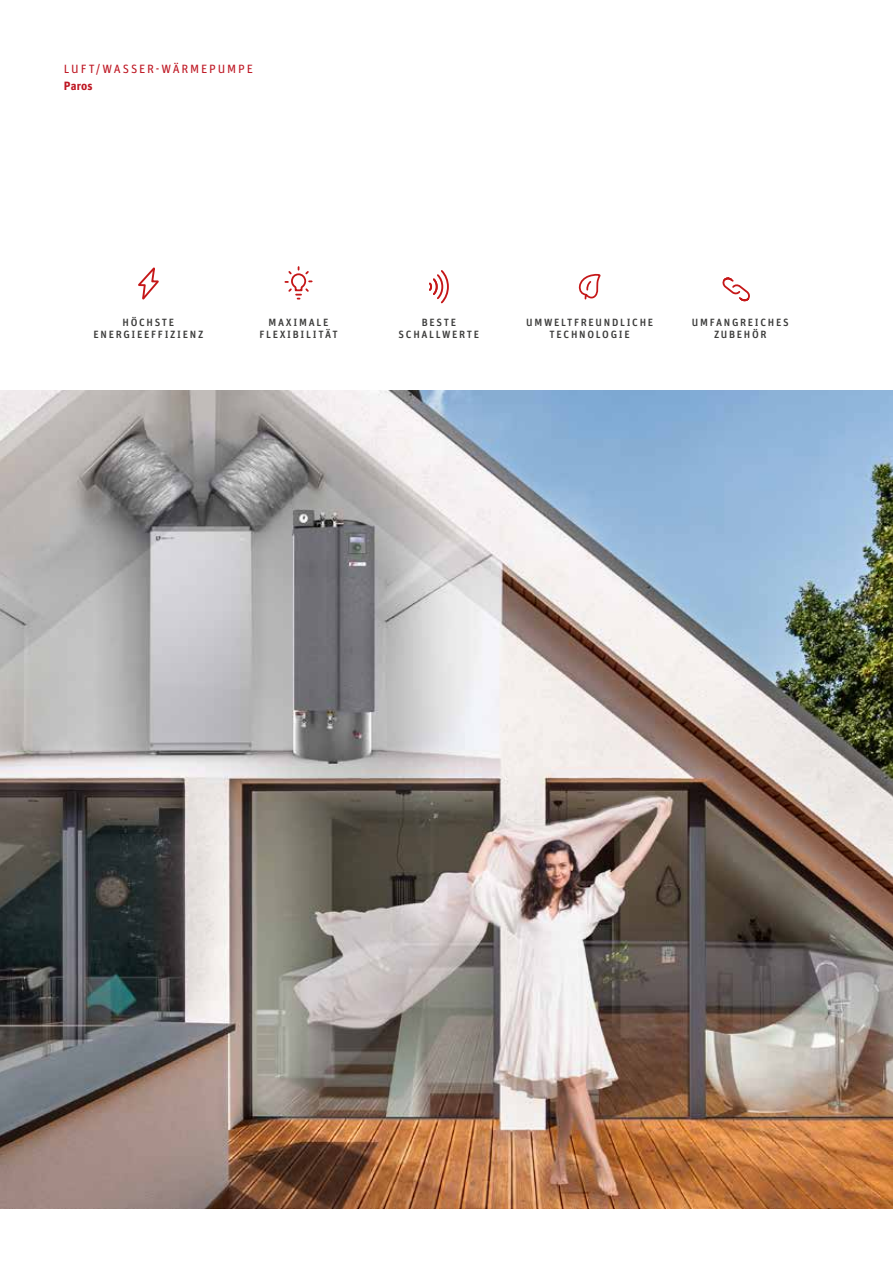
<style>
.page{position:relative;width:893px;height:1263px;background:#fff}
.page>*{position:absolute;margin:0;border:0;box-sizing:border-box;transform-origin:0 0}
.t1{font:12px "Unit Pro";letter-spacing:.15em;color:#be1622}
.t2{font:700 12px "Unit Pro";letter-spacing:.015em;color:#be1622}
.t3{font:500 10.5px/12px "Unit Pro";letter-spacing:.16em;color:#3c3c3b;text-align:center}
</style>
<div class="page">
<img style="left:0;top:390px;width:893px;height:819px">
<svg style="left:138px;top:267px;width:21px;height:33px"></svg>
<svg style="left:284px;top:266px;width:29px;height:34px"></svg>
<svg style="left:578px;top:273px;width:23px;height:27px"></svg>
<svg style="left:429px;top:270px;width:20px;height:34px"></svg>
<svg style="left:722px;top:277px;width:28px;height:25px"></svg>
<p class="t1" style="left:64px;top:61px;width:191px">LUFT/WASSER-WÄRMEPUMPE</p>
<p class="t2" style="left:64px;top:77px;width:30px">Paros</p>
<p class="t3" style="left:94px;top:315px;width:111px">HÖCHSTE<br>ENERGIEEFFIZIENZ</p>
<p class="t3" style="left:259px;top:315px;width:80px">MAXIMALE<br>FLEXIBILITÄT</p>
<p class="t3" style="left:692px;top:315px;width:98px">UMFANGREICHES<br>ZUBEHÖR</p>
<p class="t3" style="left:399px;top:315px;width:82px">BESTE<br>SCHALLWERTE</p>
<p class="t3" style="left:526px;top:315px;width:128px">UMWELTFREUNDLICHE<br>TECHNOLOGIE</p>
</div>
